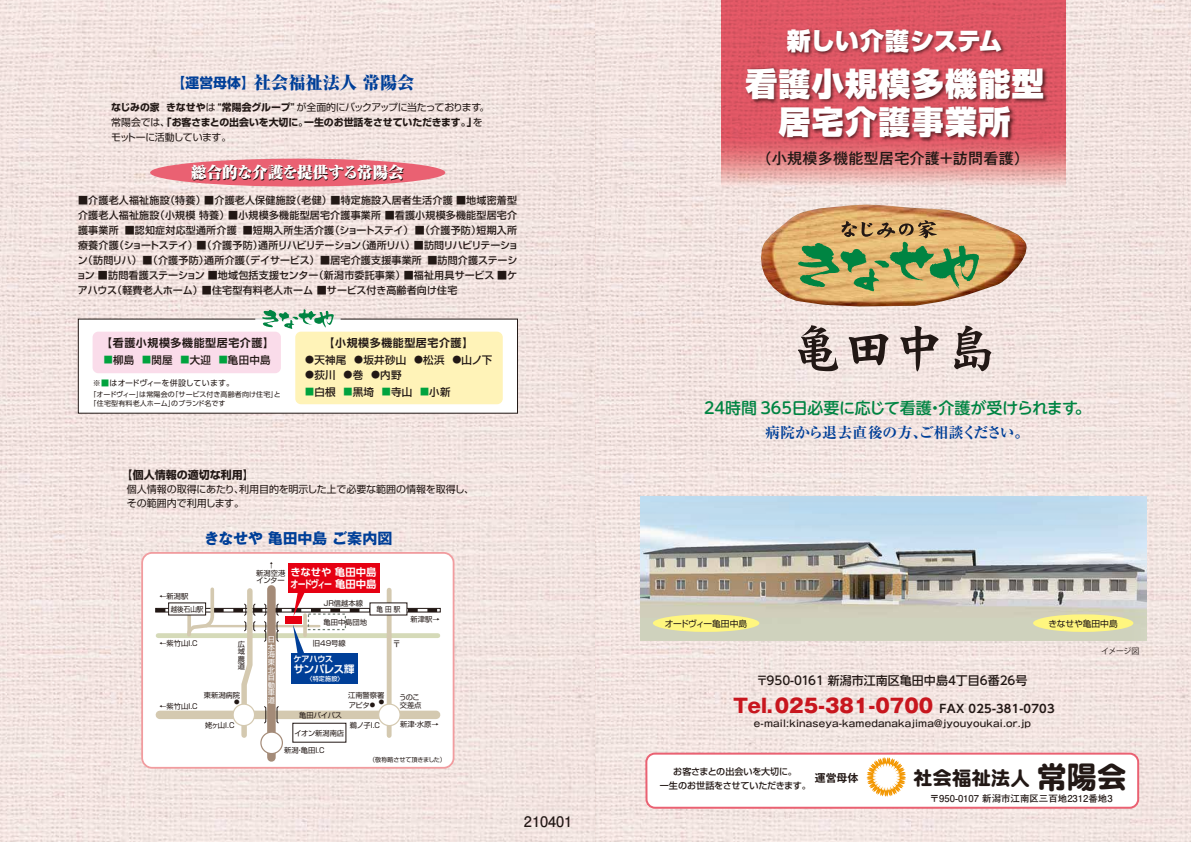
<style>
.page{position:relative;width:1191px;height:842px;background:#fff}
.page>*{position:absolute;margin:0;border:0;box-sizing:border-box;transform-origin:0 0}
.t1{font:50px "DF Kai Sho Std W9";color:#221815}
.t2{font:900 32px/38.4px "Shin Go Pr 5";letter-spacing:.04em;color:#fff;text-align:center}
.t3{font:900 24px "Shin Go Pr 5";letter-spacing:.01em;color:#fff}
.t4{font:19.5px "DF Maru Gothic SB MP RKSJ H";color:#221815}
.t5{font:800 19px "Gothic MB101 Pr 5";color:#c8161e}
.t6{font:800 expanded 17.2px "Ryumin Pr 6";color:#003f98}
.t7{font:500 16px "UD Shin M Go Pr 6";letter-spacing:-.015em;color:#008442}
.t8{font:900 15.5px "Ryumin Pr 6";color:#221815}
.t9{font:500 15px "Gothic MB101 Pr 5";letter-spacing:.02em;color:#221815}
.t10{font:700 15px "Gothic MB101 Pr 5";letter-spacing:-.01em;color:#003f98}
.t11{font:700 expanded 14.9px "Ryumin Pr 6";color:#003f98}
.t12{font:700 14.5px "Futo Go B101 Pr 5";color:#221815}
.t13{font:500 12px "UD Shin Go Pro";color:#221815}
.t14{font:700 11px "UD Shin Go Pr 6 De";letter-spacing:.05em;color:#221815}
.t15{font:700 11px "Shin Go Pr 5";color:#221815}
.t16{font:700 10.9px "Gothic MB101 Pr 5 De";color:#221815}
.t17{font:500 10.5px "Shin Go Pr 5";letter-spacing:.025em;color:#221815}
.t18{font:700 10.4px/12.4px "UD Shin Go Pr 6 De";letter-spacing:-.005em;color:#fff}
.t19{font:700 10.4px "Shin Go Pr 5 De";letter-spacing:-.035em;color:#fff}
.t20{font:500 10px/15px "Shin Go Pr 5";letter-spacing:.02em;color:#221815}
.t21{font:10px/14px "Shin Go Pr 5";letter-spacing:-.005em;color:#221815}
.t22{font:700 9.9px/15px "Shin Go Pr 5";color:#221815}
.t23{font:500 9.5px "Gothic MB101 Pr 5";letter-spacing:.02em;color:#221815}
.t24{font:700 9.5px "Futo Go B101 Pr 5";color:#221815}
.t25{font:500 9.1px/14.1px "Shin Go Pr 5";letter-spacing:-.03em;color:#221815;text-align:center}
.t26{font:8.8px "Shin Go Pr 5";letter-spacing:-.03em;color:#221815}
.t27{font:8.8px "Shin Go Pr 5";letter-spacing:-.01em;color:#221815}
.t28{font:8.5px "Shin Go Pr 5";color:#221815}
.t29{font:700 8.1px "Shin Go Pr 5 De";letter-spacing:-.02em;color:#fff}
.t30{font:8px "UD Shin Go Pr 6";letter-spacing:-.01em;color:#221815}
.t31{font:8px "Koz Go Pro";letter-spacing:-.05em;color:#221815}
.t32{font:7.3px/7.9px "Shin Go Pr 5";color:#221815}
.t33{font:7.3px/7.6px "Shin Go Pr 5";color:#fff;text-align:justify}
.t34{font:7.3px "Shin Go Pr 5";color:#221815;scale:.9 1}
.t35{font:7px/9px "UD Shin Go Pr 6";letter-spacing:.01em;color:#221815}
.t36{font:6.1px "Shin Go Pr 5";letter-spacing:-.03em;color:#221815}
.t37{font:500 6.1px "Shin Go Pr 5";color:#fff}
.t38{font:5.5px "Shin Go Pr 5";color:#221815}
.s1{font-family:"Shin Go Pr 5";font-weight:700;font-stretch:normal;font-size:13.8px}
.s2{font-weight:400}
.s3{font-weight:500}
.s4{font-size:9px;color:#00a33e}
.s5{color:#00a33e}
.s6{font-size:9px}
.s7{font-size:5.5px}
.s8{font-family:"UD Shin Go Pr 6 De";font-weight:700;font-size:11.5px;color:#221815}
.s9{font-size:30px}
</style>
<div class="page">
<img style="left:0;top:0;width:1191px;height:842px">
<img style="left:761px;top:205px;width:265px;height:101px">
<svg style="left:798px;top:220px;width:181px;height:71px;background:#a9a563"></svg>
<svg style="left:721px;top:0;width:344px;height:188px;background:#e27b82"></svg>
<div style="left:646px;top:754px;width:492px;height:54px;background:#fff;border-radius:9px"></div>
<div style="left:645px;top:753px;width:494px;height:56px;border:2px solid #ea6172;border-radius:9px"></div>
<svg style="left:866px;top:757px;width:40px;height:40px"></svg>
<img style="left:742px;top:26px;width:309px;height:125px">
<img style="left:640px;top:496px;width:506px;height:145px">
<div style="left:1033px;top:614px;width:100px;height:18px;background:#fff67f;border-radius:50%"></div>
<div style="left:653px;top:614px;width:106px;height:18px;background:#fff67f;border-radius:50%"></div>
<div style="left:142px;top:553px;width:311px;height:215px;background:#fff;border-radius:10px"></div>
<div style="left:141px;top:552px;width:313px;height:217px;border:2px solid #f19c9f;border-radius:10px"></div>
<hr style="left:155px;top:608px;width:285px;height:4px;background:#403836">
<div style="left:267px;top:589px;width:9px;height:168px;background:#a48b78"></div>
<div style="left:261px;top:732px;width:21px;height:21px;background:#fff;border-radius:50%"></div>
<div style="left:260px;top:731px;width:23px;height:23px;border:1px solid #a48b78;border-radius:50%"></div>
<div style="left:288px;top:564px;width:91px;height:29px;background:#e60012"></div>
<svg style="left:156px;top:585px;width:284px;height:156px"></svg>
<div style="left:150px;top:159px;width:295px;height:28px;background:#ea6172;border-radius:50%"></div>
<div style="left:78px;top:319px;width:440px;height:95px;background:#fff"></div>
<div style="left:93px;top:332px;width:188px;height:41px;background:#fadcea;border-radius:6px"></div>
<div style="left:295px;top:332px;width:208px;height:72px;background:#fff3b8;border-radius:6px"></div>
<hr style="left:255px;top:318px;width:86px;height:2px;background:#fff">
<svg style="left:262px;top:309px;width:72px;height:20px"></svg>
<h3 class="t6" style="left:172px;top:69px;width:244px"><span class="s1">【運営母体】</span>社会福祉法人 常陽会</h3>
<p class="t22" style="left:111px;top:99px;width:379px">なじみの家 きなせや<span class="s2">は</span> <span class="s3">“</span>常陽会グループ<span class="s3">”</span> <span class="s2">が全面的にバックアップに当たっております。常陽会では、</span>「お客さまとの出会いを大切に。一生のお世話をさせていただきます。」<span class="s2">をモットーに活動しています。</span></p>
<h3 class="t8" style="left:192px;top:161px;width:214px">総合的な介護を提供する常陽会</h3>
<p class="t20" style="left:77px;top:192px;width:443px">■介護老人福祉施設（特養）■介護老人保健施設（老健）■特定施設入居者生活介護 ■地域密着型介護老人福祉施設（小規模 特養）■小規模多機能型居宅介護事業所 ■看護小規模多機能型居宅介護事業所 ■認知症対応型通所介護 ■短期入所生活介護（ショートステイ） ■（介護予防）短期入所療養介護（ショートステイ）■（介護予防）通所リハビリテーション（通所リハ）■訪問リハビリテーション（訪問リハ）■（介護予防）通所介護（デイサービス）■居宅介護支援事業所 ■訪問介護ステーション ■訪問看護ステーション ■地域包括支援センター（新潟市委託事業）■福祉用具サービス ■ケアハウス（軽費老人ホーム）■住宅型有料老人ホーム ■サービス付き高齢者向け住宅</p>
<p class="t14" style="left:101px;top:334px;width:175px">【看護小規模多機能型居宅介護】</p>
<p class="t17" style="left:104px;top:352px;width:168px"><span class="s4">■</span>柳島 <span class="s4">■</span>関屋 <span class="s4">■</span>大迎 <span class="s4">■</span>亀田中島</p>
<p class="t30" style="left:93px;top:377px;width:143px">※<span class="s5">■</span>はオードヴィーを併設しています。</p>
<p class="t35" style="left:90px;top:390px;width:192px">「オードヴィー」は常陽会の「サービス付き高齢者向け住宅」と「住宅型有料老人ホーム」のブランド名です</p>
<p class="t14" style="left:323px;top:334px;width:151px">【小規模多機能型居宅介護】</p>
<p class="t17" style="left:305px;top:352px;width:189px"><span class="s6">●</span>天神尾 <span class="s6">●</span>坂井砂山 <span class="s6">●</span>松浜 <span class="s6">●</span>山ノ下</p>
<p class="t17" style="left:305px;top:367px;width:98px"><span class="s6">●</span>荻川 <span class="s6">●</span>巻 <span class="s6">●</span>内野</p>
<p class="t17" style="left:305px;top:384px;width:147px"><span class="s4">■</span>白根 <span class="s4">■</span>黒埼 <span class="s4">■</span>寺山 <span class="s4">■</span>小新</p>
<p class="t15" style="left:121px;top:466px;width:134px">【個人情報の適切な利用】</p>
<p class="t21" style="left:127px;top:481px;width:348px">個人情報の取得にあたり、利用目的を明示した上で必要な範囲の情報を取得し、その範囲内で利用します。</p>
<h3 class="t10" style="left:204px;top:526px;width:190px">きなせや 亀田中島ご案内図</h3>
<p class="t32" style="left:256px;top:560px;width:31px;text-align:center">↑<br>新潟空港インター</p>
<p class="t18" style="left:290px;top:565px;width:88px">きなせや 亀田中島オードヴィー 亀田中島</p>
<p class="t32" style="left:159px;top:592px;width:31px">←新潟駅</p>
<p class="t32" style="left:159px;top:638px;width:40px">←紫竹山I.C</p>
<p class="t32" style="left:313px;top:638px;width:34px">旧49号線</p>
<p class="t32" style="left:324px;top:598px;width:41px">JR信越本線</p>
<p class="t34" style="left:376px;top:603px;width:28px">亀 田 駅</p>
<p class="t34" style="left:171px;top:603px;width:38px">越後石山駅</p>
<p class="t32" style="left:410px;top:615px;width:31px">新津駅→</p>
<p class="t32" style="left:323px;top:617px;width:45px">亀田中島団地</p>
<p class="t33" style="left:268px;top:635px;width:9px">日本海東北自動車道</p>
<p class="t28" style="left:392px;top:636px;width:10px">〒</p>
<p class="t32" style="left:238px;top:640px;width:9px;line-height:7.3px;text-align:justify">広域農道</p>
<p class="t29" style="left:293px;top:653px;width:41px">ケアハウス</p>
<p class="t19" style="left:294px;top:660px;width:62px">サンパレス輝</p>
<p class="t37" style="left:306px;top:673px;width:39px">〈特定施設〉</p>
<p class="t32" style="left:348px;top:691px;width:38px">江南警察署</p>
<p class="t32" style="left:399px;top:693px;width:24px">うのこ交差点</p>
<p class="t32" style="left:204px;top:691px;width:38px">東新潟病院</p>
<p class="t38" style="left:234px;top:697px;width:7px">●</p>
<p class="t38" style="left:379px;top:697px;width:7px">●</p>
<p class="t32" style="left:159px;top:701px;width:40px">←紫竹山I.C</p>
<p class="t32" style="left:349px;top:700px;width:28px">アピタ<span class="s7">●</span></p>
<p class="t32" style="left:205px;top:720px;width:31px">姥ヶ山I.C</p>
<p class="t32" style="left:350px;top:720px;width:32px">鵜ノ子I.C</p>
<p class="t32" style="left:294px;top:728px;width:51px">イオン新潟南店</p>
<p class="t32" style="left:299px;top:710px;width:44px">亀田バイパス</p>
<p class="t32" style="left:400px;top:720px;width:40px">新津・水原→</p>
<p class="t32" style="left:284px;top:746px;width:42px">新潟・亀田I.C</p>
<p class="t36" style="left:369px;top:755px;width:78px">（敬称略させて頂きました）</p>
<h3 class="t12" style="left:524px;top:809px;width:50px">210401</h3>
<h3 class="t3" style="left:786px;top:22px;width:217px">新しい介護システム</h3>
<h2 class="t2" style="left:745px;top:63px;width:300px">看護小規模多機能型居宅介護事業所</h2>
<h3 class="t9" style="left:756px;top:146px;width:274px">（小規模多機能型居宅介護+訪問看護）</h3>
<h1 class="t1" style="left:791px;top:322px;width:205px">亀田中島</h1>
<h3 class="t7" style="left:704px;top:394px;width:388px">24時間 365日必要に応じて看護・介護が受けられます。</h3>
<h3 class="t11" style="left:765px;top:421px;width:266px">病院から退去直後の方、ご相談ください。</h3>
<p class="t26" style="left:665px;top:616px;width:84px">オードヴィー亀田中島</p>
<p class="t27" style="left:1048px;top:616px;width:71px">きなせや亀田中島</p>
<p class="t13" style="left:756px;top:671px;width:273px">〒950-0161 新潟市江南区亀田中島4丁目6番26号</p>
<p class="t23" style="left:754px;top:716px;width:279px">e-mail:kinaseya-kamedanakajima@jyouyoukai.or.jp</p>
<h3 class="t5" style="left:733px;top:689px;width:323px">Tel.025-381-0700 <span class="s8">FAX 025-381-0703</span></h3>
<p class="t31" style="left:1101px;top:645px;width:40px">イメージ図</p>
<p class="t25" style="left:660px;top:763px;width:153px">お客さまとの出会いを大切に。<br>一生のお世話をさせていただきます。</p>
<p class="t16" style="left:815px;top:769px;width:45px">運営母体</p>
<h3 class="t4" style="left:913px;top:768px;width:215px">社会福祉法人<span class="s9">常陽会</span></h3>
<p class="t24" style="left:929px;top:790px;width:184px">〒950-0107 新潟市江南区三百地2312番地3</p>
</div>
